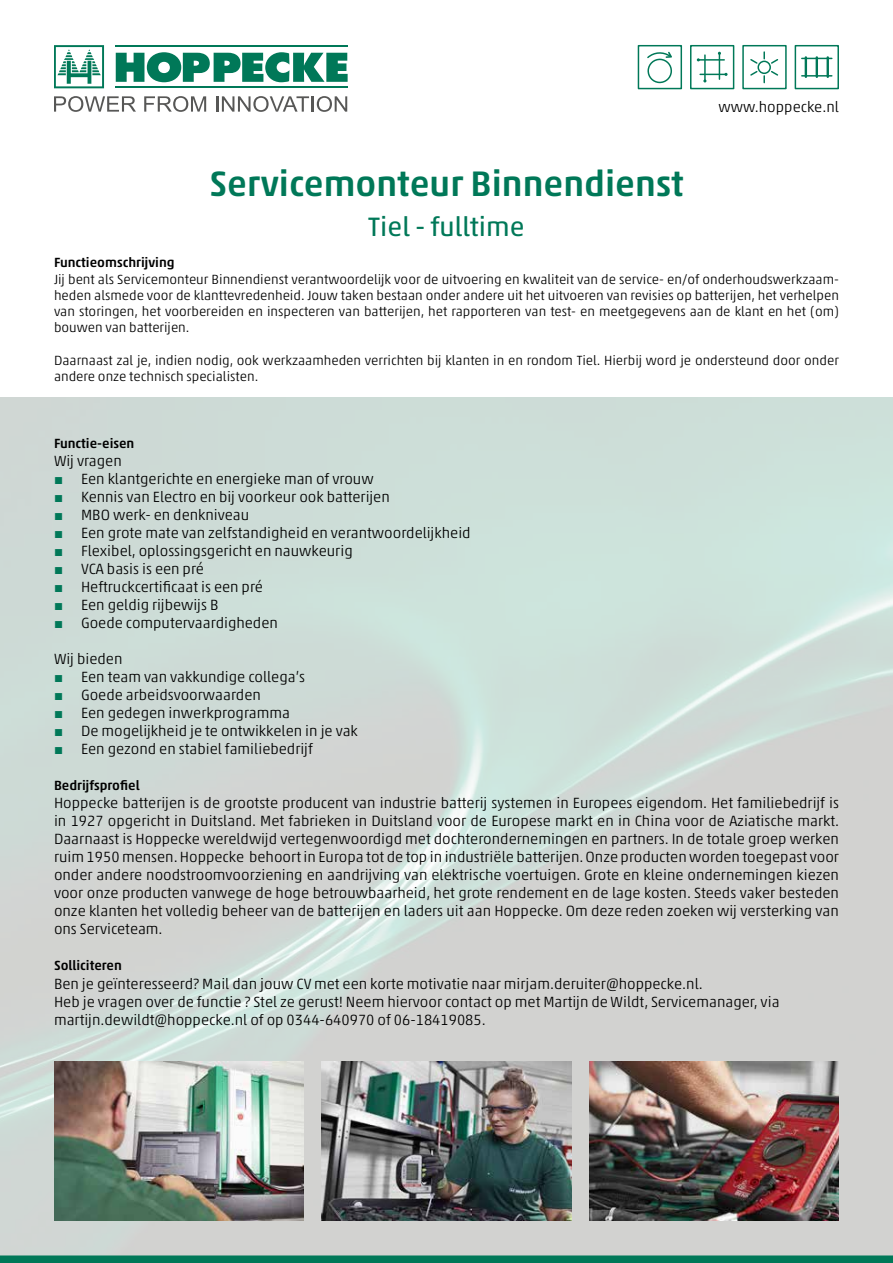
<style>
.page{position:relative;width:893px;height:1263px;background:#fff}
.page>*{position:absolute;margin:0;border:0;box-sizing:border-box;transform-origin:0 0}
.t1{font:500 36px "Akko Pro";color:#007858}
.t2{font:27px "Akko Pro";color:#007858}
.t3{font:300 15px/18px "Akko Pro";color:#000;text-align:justify}
.t4{font:300 13.5px/16.2px "Akko Pro";color:#000;text-align:justify}
.t5{font:500 13.5px "Akko Pro";color:#000}
.s1{font-family:"Arial";font-weight:400;color:#007858}
</style>
<div class="page">
<img style="left:0;top:398px;width:893px;height:857px">
<div style="left:0;top:1255px;width:893px;height:8px;background:#007858"></div>
<div style="left:638px;top:45px;width:44px;height:44px;border:1px solid #007858"></div>
<svg style="left:647px;top:52px;width:25px;height:7px"></svg>
<div style="left:647px;top:58px;width:25px;height:26px;border:1px solid #007858;border-radius:50%"></div>
<div style="left:690px;top:45px;width:44px;height:44px;border:1px solid #007958"></div>
<svg style="left:697px;top:52px;width:31px;height:30px"></svg>
<svg style="left:742px;top:45px;width:45px;height:44px"></svg>
<svg style="left:795px;top:45px;width:44px;height:44px"></svg>
<hr style="left:805px;top:57px;width:2px;height:20px;background:#007858">
<hr style="left:816px;top:57px;width:2px;height:20px;background:#007858">
<hr style="left:826px;top:57px;width:3px;height:20px;background:#007858">
<img style="left:54px;top:1061px;width:249px;height:159px">
<img style="left:322px;top:1061px;width:249px;height:159px">
<img style="left:590px;top:1061px;width:249px;height:159px">
<svg style="left:116px;top:52px;width:232px;height:30px"></svg>
<hr style="left:115px;top:45px;width:233px;height:2px;background:#007858">
<hr style="left:115px;top:87px;width:233px;height:1px;background:#007858">
<svg style="left:54px;top:45px;width:50px;height:43px"></svg>
<svg style="left:54px;top:96px;width:82px;height:16px"></svg>
<svg style="left:144px;top:96px;width:62px;height:16px"></svg>
<svg style="left:216px;top:96px;width:131px;height:16px"></svg>
<h1 class="t1" style="left:209px;top:161px;width:476px">Servicemonteur Binnendienst</h1>
<h2 class="t2" style="left:368px;top:211px;width:158px">Tiel - fulltime</h2>
<p class="t3" style="left:718px;top:97px;width:122px">www.hoppecke.nl</p>
<p class="t5" style="left:54px;top:254px;width:122px">Functieomschrijving</p>
<p class="t4" style="left:54px;top:271px;width:786px">Jij bent als Servicemonteur Binnendienst verantwoordelijk voor de uitvoering en kwaliteit van de service- en/of onderhoudswerkzaam&shy;heden alsmede voor de klanttevredenheid. Jouw taken bestaan onder andere uit het uitvoeren van revisies op batterijen, het verhelpen van storingen, het voorbereiden en inspecteren van batterijen, het rapporteren van test- en meetgegevens aan de klant en het (om) bouwen van batterijen.</p>
<p class="t4" style="left:54px;top:352px;width:786px">Daarnaast zal je, indien nodig, ook werkzaamheden verrichten bij klanten in en rondom Tiel. Hierbij word je ondersteund door onder andere onze technisch specialisten.</p>
<p class="t5" style="left:54px;top:435px;width:82px">Functie-eisen</p>
<p class="t3" style="left:54px;top:452px;width:69px">Wij vragen</p>
<p class="t3" style="left:54px;top:470px;width:321px"><span class="s1">■</span> Een klantgerichte en energieke man of vrouw</p>
<p class="t3" style="left:54px;top:488px;width:337px"><span class="s1">■</span> Kennis van Electro en bij voorkeur ook batterijen</p>
<p class="t3" style="left:54px;top:506px;width:197px"><span class="s1">■</span> MBO werk- en denkniveau</p>
<p class="t3" style="left:54px;top:524px;width:418px"><span class="s1">■</span> Een grote mate van zelfstandigheid en verantwoordelijkheid</p>
<p class="t3" style="left:54px;top:542px;width:300px"><span class="s1">■</span> Flexibel, oplossingsgericht en nauwkeurig</p>
<p class="t3" style="left:54px;top:560px;width:152px"><span class="s1">■</span> VCA basis is een pré</p>
<p class="t3" style="left:54px;top:578px;width:211px"><span class="s1">■</span> Heftruckcertificaat is een pré</p>
<p class="t3" style="left:54px;top:596px;width:166px"><span class="s1">■</span> Een geldig rijbewijs B</p>
<p class="t3" style="left:54px;top:614px;width:225px"><span class="s1">■</span> Goede computervaardigheden</p>
<p class="t3" style="left:54px;top:650px;width:70px">Wij bieden</p>
<p class="t3" style="left:54px;top:668px;width:253px"><span class="s1">■</span> Een team van vakkundige collega’s</p>
<p class="t3" style="left:54px;top:686px;width:208px"><span class="s1">■</span> Goede arbeidsvoorwaarden</p>
<p class="t3" style="left:54px;top:704px;width:238px"><span class="s1">■</span> Een gedegen inwerkprogramma</p>
<p class="t3" style="left:54px;top:722px;width:305px"><span class="s1">■</span> De mogelijkheid je te ontwikkelen in je vak</p>
<p class="t3" style="left:54px;top:740px;width:260px"><span class="s1">■</span> Een gezond en stabiel familiebedrijf</p>
<p class="t5" style="left:54px;top:777px;width:87px">Bedrijfsprofiel</p>
<p class="t3" style="left:54px;top:794px;width:787px">Hoppecke batterijen is de grootste producent van industrie batterij systemen in Europees eigendom. Het familiebedrijf is in 1927 opgericht in Duitsland. Met fabrieken in Duitsland voor de Europese markt en in China voor de Aziatische markt.<br>Daarnaast is Hoppecke wereldwijd vertegenwoordigd met dochterondernemingen en partners. In de totale groep werken ruim 1950 mensen. Hoppecke behoort in Europa tot de top in industriële batterijen. Onze producten worden toegepast voor onder andere noodstroomvoorziening en aandrijving van elektrische voertuigen. Grote en kleine ondernemingen kiezen voor onze producten vanwege de hoge betrouwbaarheid, het grote rendement en de lage kosten. Steeds vaker besteden onze klanten het volledig beheer van de batterijen en laders uit aan Hoppecke. Om deze reden zoeken wij versterking van ons Serviceteam.</p>
<p class="t5" style="left:54px;top:957px;width:69px">Solliciteren</p>
<p class="t3" style="left:54px;top:974px;width:727px;text-align:left">Ben je geïnteresseerd? Mail dan jouw CV met een korte motivatie naar mirjam.deruiter@hoppecke.nl.<br>Heb je vragen over de functie ? Stel ze gerust! Neem hiervoor contact op met Martijn de Wildt, Servicemanager, via martijn.dewildt@hoppecke.nl of op 0344-640970 of 06-18419085.</p>
</div>
